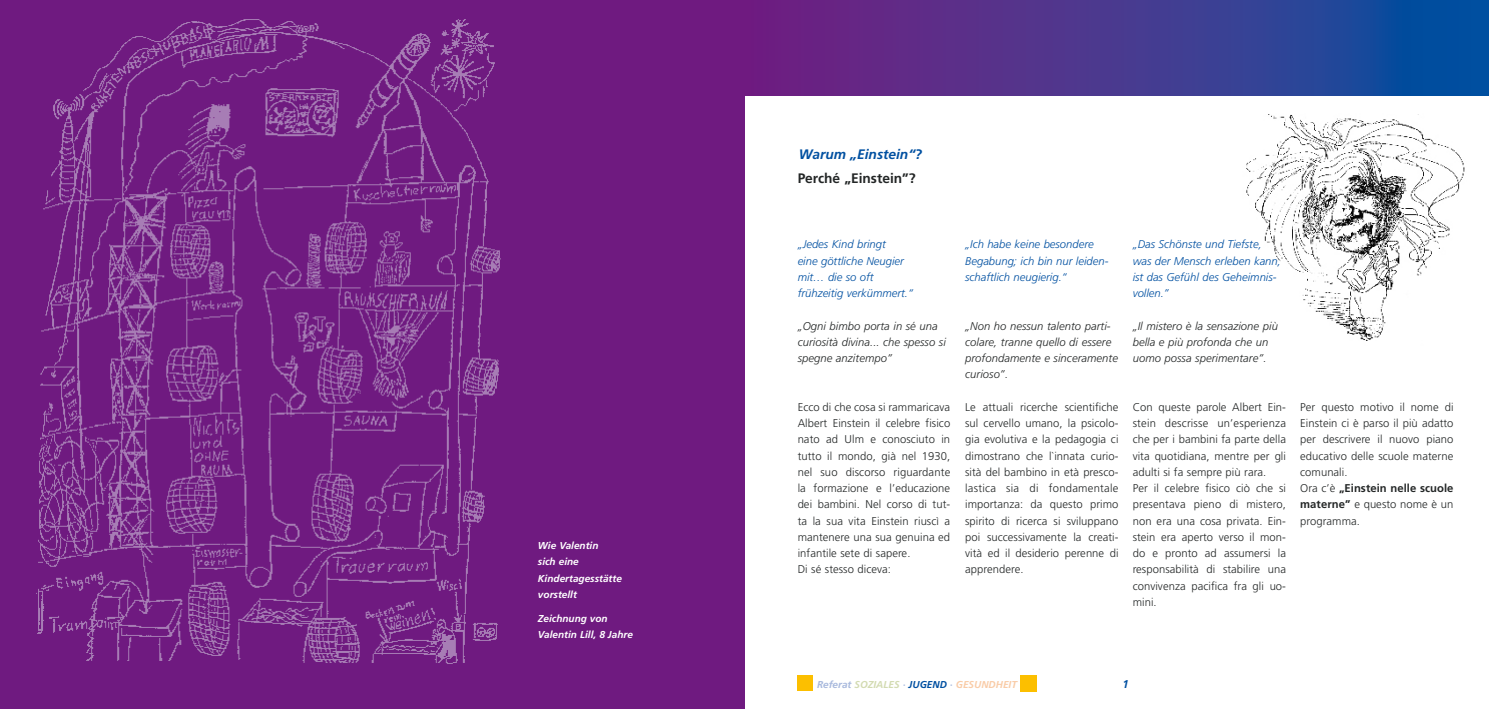
<style>
.page{position:relative;width:1489px;height:709px;background:#fff}
.page>*{position:absolute;margin:0;border:0;box-sizing:border-box;transform-origin:0 0}
.t1{font:700 13.75px "Frutiger";color:#232626}
.t2{font:italic 700 13.75px "Frutiger";color:#0050a1}
.t3{font:300 11.25px/16.2px "Frutiger";letter-spacing:.005em;color:#232626}
.t4{font:italic 300 11.25px/16.2px "Frutiger";letter-spacing:.005em;color:#232626}
.t5{font:italic 300 11.25px/16.2px "Frutiger";color:#0050a1}
.t6{font:italic 700 10px/16.2px "Frutiger";color:#fff}
.t7{font:italic 700 10px "Frutiger";color:#f9cca8}
.s1{font-weight:700}
.s2{color:#a8b9dd}
.s3{color:#d3dbb2}
.s4{color:#0050a1}
</style>
<div class="page">
<img style="left:1246px;top:114px;width:219px;height:227px">
<svg style="left:744px;top:0;width:744px;height:96px;background:#41388f"></svg>
<div style="left:0;top:0;width:744px;height:709px;background:#6f1a80"></div>
<img style="left:36px;top:19px;width:465px;height:645px">
<div style="left:1020px;top:675px;width:17px;height:16px;background:#fcbf00"></div>
<div style="left:797px;top:675px;width:16px;height:16px;background:#fcbf00"></div>
<p class="t6" style="left:538px;top:537px;width:85px">Wie Valentin<br>sich eine<br>Kindertagesstätte vorstellt</p>
<p class="t6" style="left:538px;top:610px;width:96px">Zeichnung von<br>Valentin Lill, 8 Jahre</p>
<p class="t2" style="left:798px;top:146px;width:125px">Warum „Einstein“?</p>
<p class="t1" style="left:797px;top:170px;width:120px">Perché „Einstein”?</p>
<p class="t5" style="left:797px;top:236px;width:117px">„Jedes Kind bringt<br>eine göttliche Neugier mit… die so oft frühzeitig verkümmert.“</p>
<p class="t5" style="left:965px;top:236px;width:145px">„Ich habe keine besondere<br>Begabung; ich bin nur leiden&shy;schaftlich neugierig.“</p>
<p class="t5" style="left:1132px;top:236px;width:150px">„Das Schönste und Tiefste, was der Mensch erleben kann, ist das Gefühl des Geheimnis&shy;vollen.”</p>
<p class="t4" style="left:797px;top:317px;width:150px">„Ogni bimbo porta in sé una curiosità divina... che spesso si spegne anzitempo”</p>
<p class="t3" style="left:797px;top:399px;width:154px">Ecco di che cosa si rammaricava<br>Albert Einstein il celebre fisico nato ad Ulm e conosciuto in tutto il mondo, già nel 1930, nel suo discorso riguardante la formazione e l’educazione dei bambini. Nel corso di tut&shy;ta la sua vita Einstein riuscì a mantenere una sua genuina ed infantile sete di sapere.<br>Di sé stesso diceva:</p>
<p class="t4" style="left:965px;top:317px;width:154px">„Non ho nessun talento parti&shy;colare, tranne quello di essere profondamente e sinceramente curioso”.</p>
<p class="t3" style="left:965px;top:399px;width:155px;text-align:justify">Le attuali ricerche scientifiche sul cervello umano, la psicolo&shy;gia evolutiva e la pedagogia ci dimostrano che l`innata curio&shy;sità del bambino in età presco&shy;lastica sia di fondamentale importanza: da questo primo spirito di ricerca si sviluppano poi successivamente la creati&shy;vità ed il desiderio perenne di apprendere.</p>
<p class="t4" style="left:1132px;top:317px;width:147px">„Il mistero è la sensazione più bella e più profonda che un uomo possa sperimentare”.</p>
<p class="t3" style="left:1132px;top:399px;width:155px">Con queste parole Albert Ein&shy;stein descrisse un’esperienza che per i bambini fa parte della vita quotidiana, mentre per gli adulti si fa sempre più rara.<br>Per il celebre fisico ciò che si presentava pieno di mistero, non era una cosa privata. Ein&shy;stein era aperto verso il mon&shy;do e pronto ad assumersi la responsabilità di stabilire una convivenza pacifica fra gli uo&shy;mini.</p>
<p class="t3" style="left:1300px;top:399px;width:155px">Per questo motivo il nome di<br>Einstein ci è parso il più adatto per descrivere il nuovo piano educativo delle scuole materne comunali.<br>Ora c’è <span class="s1">„Einstein nelle scuole materne”</span> e questo nome è un programma.</p>
<p class="t7" style="left:817px;top:678px;width:201px"><span class="s2">Referat</span> <span class="s3">SOZIALES</span> <span class="s2">·</span> <span class="s4">JUGEND</span> <span class="s2">·</span> GESUNDHEIT</p>
</div>
